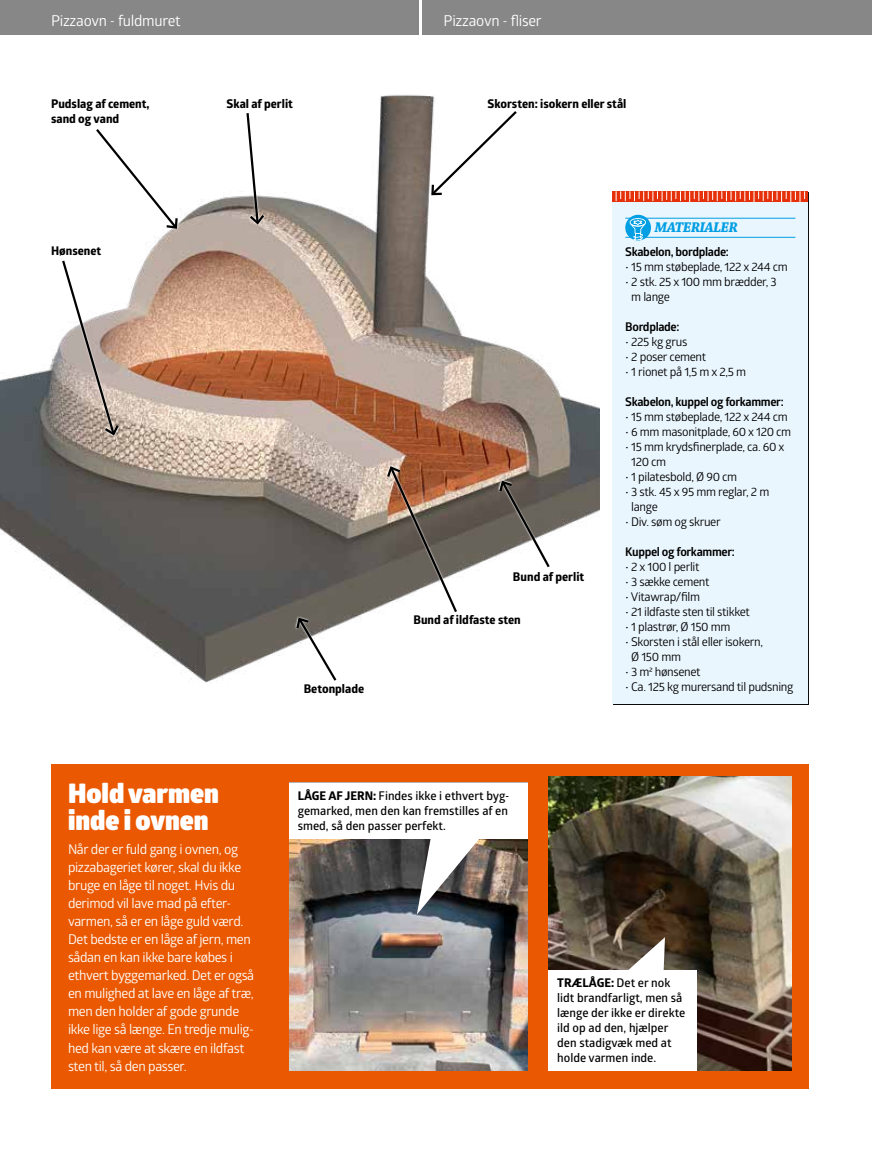
<style>
.page{position:relative;width:872px;height:1174px;background:#fff}
.page>*{position:absolute;margin:0;border:0;box-sizing:border-box;transform-origin:0 0}
.t1{font:900 27px/27px "Glober";color:#fff}
.t2{font:15px "Glober";letter-spacing:-.02em;color:#fff}
.t3{font:15px "Chaparral Pro Bold It Subh";letter-spacing:-.025em;color:#009ee3}
.t4{font:13.5px/18px "Glober";letter-spacing:-.03em;color:#fff}
.t5{font:12px/15px "Glober";letter-spacing:-.03em;color:#000}
.t6{font:600 12px/15px "Glober";color:#000}
.t7{font:700 12px "Globerx";color:#000}
.t8{font:700 12px "Glober";letter-spacing:-.03em;color:#000}
.s1{font-family:"Globerx";font-weight:700}
.s2{font-family:"Glober";font-weight:600}
</style>
<div class="page">
<div style="left:51px;top:765px;width:757px;height:324px;background:#ea5901"></div>
<img style="left:549px;top:776px;width:242px;height:295px">
<img style="left:289px;top:838px;width:238px;height:233px">
<img style="left:0;top:95px;width:600px;height:588px">
<div style="left:612px;top:191px;width:196px;height:513px;background:#eaf6fe"></div>
<hr style="left:625px;top:218px;width:170px;height:1px;background:#009ee3">
<hr style="left:625px;top:237px;width:170px;height:1px;background:#009ee3">
<div style="left:625px;top:215px;width:26px;height:25px;background:#009ee3;border-radius:50%"></div>
<svg style="left:629px;top:218px;width:17px;height:22px"></svg>
<svg style="left:612px;top:191px;width:196px;height:11px"></svg>
<svg style="left:616px;top:192px;width:189px;height:10px;background:#ea5535"></svg>
<div style="left:0;top:0;width:419px;height:34px;background:#868786"></div>
<div style="left:422px;top:0;width:450px;height:34px;background:#868786"></div>
<svg style="left:429px;top:109px;width:90px;height:88px"></svg>
<svg style="left:94px;top:127px;width:85px;height:104px"></svg>
<svg style="left:60px;top:258px;width:61px;height:179px"></svg>
<svg style="left:245px;top:111px;width:21px;height:115px"></svg>
<svg style="left:385px;top:465px;width:74px;height:149px"></svg>
<svg style="left:497px;top:479px;width:55px;height:91px"></svg>
<svg style="left:295px;top:616px;width:43px;height:67px"></svg>
<svg style="left:621px;top:937px;width:44px;height:33px"></svg>
<div style="left:549px;top:970px;width:147px;height:101px;background:#fff"></div>
<svg style="left:417px;top:838px;width:68px;height:76px;background:#908d8c"></svg>
<div style="left:289px;top:783px;width:238px;height:55px;background:#fff"></div>
<p class="t2" style="left:51px;top:10px;width:131px">Pizzaovn - fuldmuret</p>
<p class="t2" style="left:443px;top:10px;width:100px">Pizzaovn - fliser</p>
<p class="t7" style="left:51px;top:95px;width:100px">Pudslag af cement,</p>
<p class="t7" style="left:226px;top:95px;width:68px">Skal af perlit</p>
<p class="t7" style="left:487px;top:95px;width:140px">Skorsten: isokern eller stål</p>
<p class="t7" style="left:51px;top:110px;width:70px">sand og vand</p>
<p class="t7" style="left:51px;top:242px;width:52px">Hønsenet</p>
<h1 class="t1" style="left:68px;top:780px;width:152px">Hold varmen inde i ovnen</h1>
<p class="t4" style="left:68px;top:840px;width:188px">Når der er fuld gang i ovnen, og pizzabageriet kører, skal du ikke bruge en låge til noget. Hvis du derimod vil lave mad på efter&shy;varmen, så er en låge guld værd.<br>Det bedste er en låge af jern, men sådan en kan ikke bare købes i ethvert byggemarked. Det er også en mulighed at lave en låge af træ, men den holder af gode grunde ikke lige så længe. En tredje mulig&shy;hed kan være at skære en ildfast sten til, så den passer.</p>
<p class="t7" style="left:513px;top:568px;width:73px">Bund af perlit</p>
<p class="t7" style="left:304px;top:680px;width:62px">Betonplade</p>
<p class="t7" style="left:413px;top:611px;width:109px">Bund af ildfaste sten</p>
<p class="t6" style="left:298px;top:788px;width:213px"><span class="s1">LÅGE AF JERN:</span> Findes ikke i ethvert byg&shy;gemarked, men den kan fremstilles af en smed, så den passer perfekt.</p>
<p class="t3" style="left:655px;top:219px;width:84px">MATERIALER</p>
<p class="t8" style="left:625px;top:243px;width:105px">Skabelon, bordplade:</p>
<p class="t5" style="left:625px;top:259px;width:164px">• 15 mm støbeplade, 122 x 244 cm</p>
<p class="t5" style="left:631px;top:274px;width:147px;text-indent:-6px">• 2 stk. 25 x 100 mm brædder, 3 m lange</p>
<p class="t8" style="left:625px;top:318px;width:56px">Bordplade:</p>
<p class="t5" style="left:625px;top:334px;width:64px">• 225 kg grus</p>
<p class="t5" style="left:625px;top:349px;width:82px">• 2 poser cement</p>
<p class="t5" style="left:625px;top:364px;width:122px">• 1 rionet på 1,5 m x 2,5 m</p>
<p class="t8" style="left:625px;top:393px;width:160px">Skabelon, kuppel og forkammer:</p>
<p class="t5" style="left:625px;top:409px;width:164px">• 15 mm støbeplade, 122 x 244 cm</p>
<p class="t5" style="left:625px;top:424px;width:167px">• 6 mm masonitplade, 60 x 120 cm</p>
<p class="t5" style="left:631px;top:439px;width:155px;text-indent:-6px">• 15 mm krydsfinerplade, ca. 60 x<br>120 cm</p>
<p class="t5" style="left:625px;top:469px;width:113px">• 1 pilatesbold, Ø 90 cm</p>
<p class="t5" style="left:631px;top:484px;width:140px;text-indent:-6px">• 3 stk. 45 x 95 mm reglar, 2 m lange</p>
<p class="t5" style="left:625px;top:514px;width:97px">• Div. søm og skruer</p>
<p class="t8" style="left:625px;top:543px;width:111px">Kuppel og forkammer:</p>
<p class="t5" style="left:625px;top:559px;width:76px">• 2 x 100 l perlit</p>
<p class="t5" style="left:625px;top:574px;width:86px">• 3 sække cement</p>
<p class="t5" style="left:625px;top:589px;width:76px">• Vitawrap/film</p>
<p class="t5" style="left:625px;top:604px;width:126px">• 21 ildfaste sten til stikket</p>
<p class="t5" style="left:625px;top:619px;width:107px">• 1 plastrør, Ø 150 mm</p>
<p class="t5" style="left:631px;top:634px;width:133px;text-indent:-6px">• Skorsten i stål eller isokern,<br>Ø 150 mm</p>
<p class="t5" style="left:625px;top:664px;width:77px">• 3 m² hønsenet</p>
<p class="t5" style="left:625px;top:679px;width:170px">• Ca. 125 kg murersand til pudsning</p>
<p class="t7" style="left:557px;top:974px;width:115px">TRÆLÅGE: <span class="s2">Det er nok</span></p>
<p class="t6" style="left:557px;top:990px;width:130px">lidt brandfarligt, men så længe der ikke er direkte ild op ad den, hjælper den stadigvæk med at holde varmen inde.</p>
</div>
